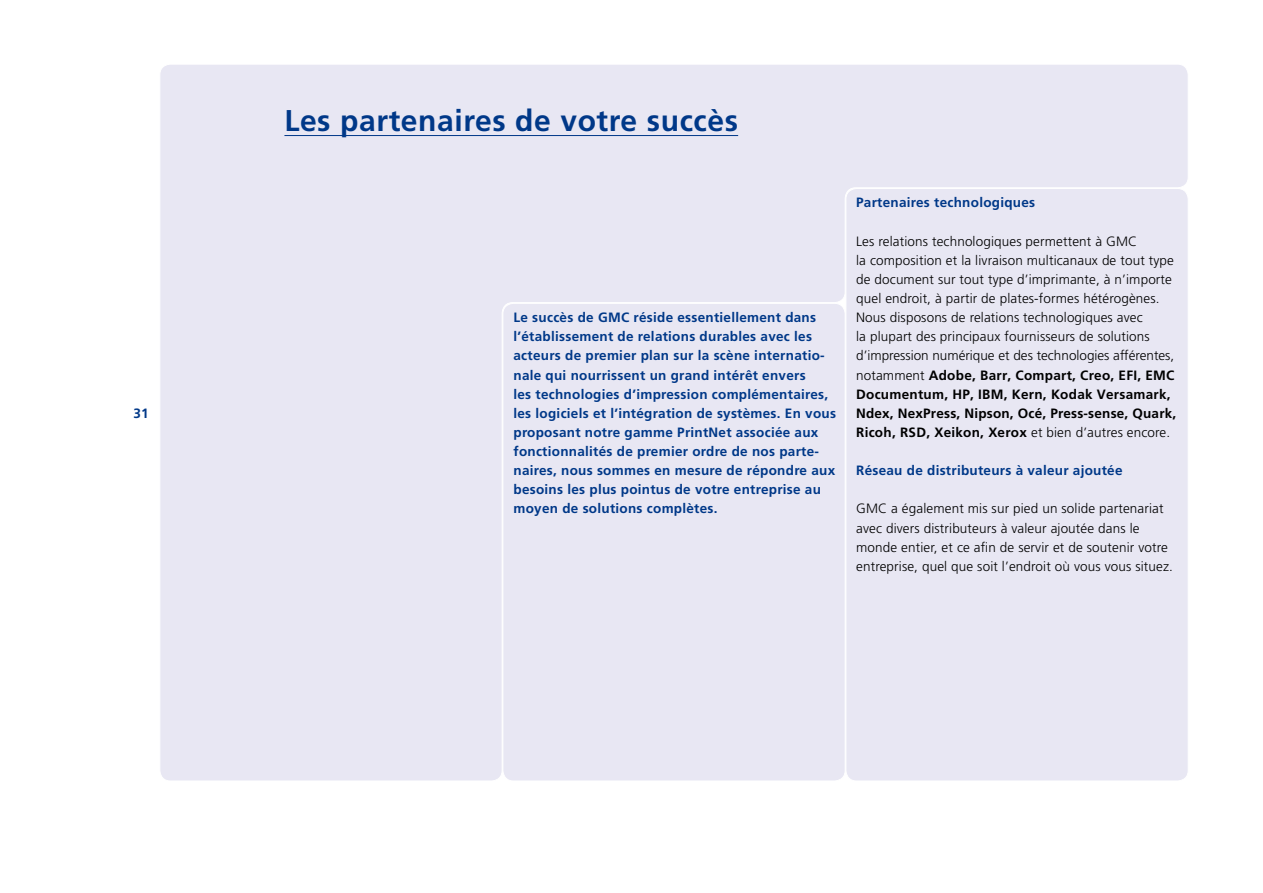
<style>
.page{position:relative;width:1263px;height:893px;background:#fff}
.page>*{position:absolute;margin:0;border:0;box-sizing:border-box;transform-origin:0 0}
.t1{font:700 30px "Frutiger";letter-spacing:.02em;color:#003888}
.t2{font:300 13.5px/19.2px "Frutiger";letter-spacing:.01em;color:#000}
.t3{font:700 13.5px/19.2px "Frutiger";letter-spacing:.02em;color:#003888}
.s1{font-weight:700}
</style>
<div class="page">
<div style="left:160px;top:65px;width:1028px;height:716px;background:#e8e7f3"></div>
<hr style="left:284px;top:135px;width:454px;height:1px;background:#003888">
<p class="t3" style="left:134px;top:403px;width:17px">31</p>
<h1 class="t1" style="left:284px;top:103px;width:455px">Les partenaires de votre succès</h1>
<p class="t3" style="left:513px;top:308px;width:324px">Le succès de GMC réside essentiellement dans l’établissement de relations durables avec les acteurs de premier plan sur la scène internatio&shy;nale qui nourrissent un grand intérêt envers<br>les technologies d’impression complémentaires, les logiciels et l’intégration de systèmes. En vous proposant notre gamme PrintNet associée aux fonctionnalités de premier ordre de nos parte&shy;naires, nous sommes en mesure de répondre aux besoins les plus pointus de votre entreprise au moyen de solutions complètes.</p>
<p class="t3" style="left:856px;top:193px;width:181px">Partenaires technologiques</p>
<p class="t2" style="left:856px;top:231px;width:322px">Les relations technologiques permettent à GMC<br>la composition et la livraison multicanaux de tout type de document sur tout type d’imprimante, à n’importe quel endroit, à partir de plates-formes hétérogènes.<br>Nous disposons de relations technologiques avec<br>la plupart des principaux fournisseurs de solutions d’impression numérique et des technologies afférentes, notamment <span class="s1">Adobe, Barr, Compart, Creo, EFI, EMC Documentum, HP, IBM, Kern, Kodak Versamark, Ndex, NexPress, Nipson, Océ, Press-sense, Quark, Ricoh, RSD, Xeikon, Xerox</span> et bien d’autres encore.</p>
<p class="t3" style="left:856px;top:461px;width:268px">Réseau de distributeurs à valeur ajoutée</p>
<p class="t2" style="left:856px;top:499px;width:318px">GMC a également mis sur pied un solide partenariat avec divers distributeurs à valeur ajoutée dans le monde entier, et ce afin de servir et de soutenir votre entreprise, quel que soit l’endroit où vous vous situez.</p>
</div>
